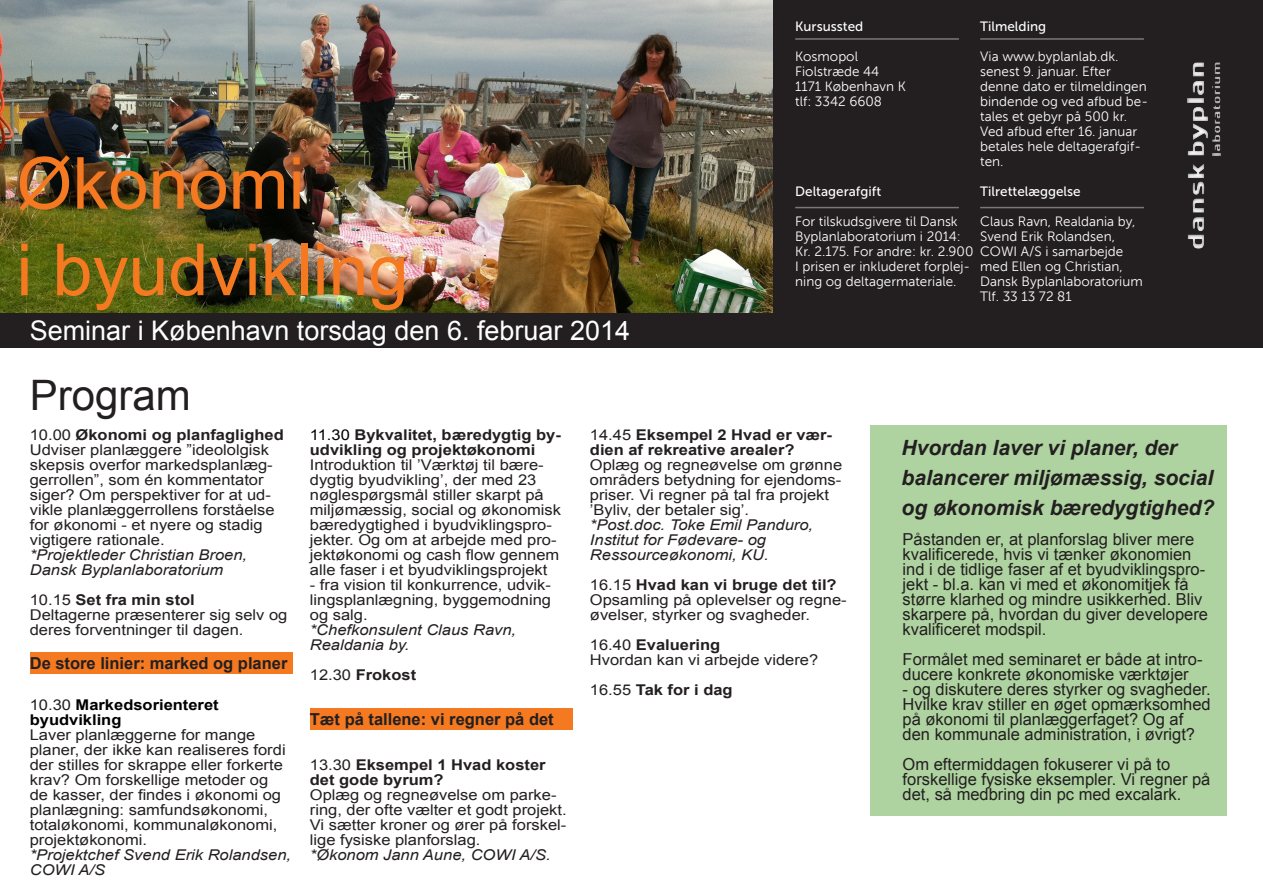
<style>
.page{position:relative;width:1263px;height:893px;background:#fff}
.page>*{position:absolute;margin:0;border:0;box-sizing:border-box;transform-origin:0 0}
.t1{font:72px "Arial";color:#f47921}
.t2{font:42px "Arial";color:#231f20}
.t3{font:27px "Arial";color:#fff}
.t4{font:italic 700 21px/30px "Arial";color:#231f20}
.t5{font:16.5px/15px "Arial";color:#231f20}
.t6{font:700 16.5px "Arial";color:#231f20}
.t7{font:14.85px/15px "Arial";color:#231f20;scale:1.11 1}
.t8{font:700 14.85px/15px "Arial";color:#231f20;scale:1.11 1}
.t9{font:italic 14.85px/15px "Arial";color:#231f20;scale:1.11 1}
.t10{font:700 14.85px "Arial";color:#000;scale:1.11 1}
.t11{font:13.5px/15px "Museo Sans 300";color:#fff}
.t12{font:13.5px "Museo Sans 500";color:#fff}
.s1{font-weight:400}
.s2{font-weight:400;color:#231f20}
.s3{font-weight:400;color:#000}
</style>
<div class="page">
<img style="left:0;top:0;width:774px;height:314px">
<div style="left:310px;top:708px;width:262px;height:21px;background:#f47921"></div>
<div style="left:870px;top:425px;width:356px;height:390px;background:#aed3a0"></div>
<div style="left:30px;top:653px;width:262px;height:21px;background:#f47921"></div>
<div style="left:0;top:314px;width:1263px;height:34px;background:#231f20"></div>
<div style="left:774px;top:0;width:489px;height:324px;background:#231f20"></div>
<div style="left:1184px;top:52px;width:36px;height:198px;background:#231f20;opacity:.75"></div>
<hr style="left:795px;top:38px;width:164px;height:2px;background:#fff">
<hr style="left:980px;top:38px;width:164px;height:2px;background:#fff">
<hr style="left:795px;top:207px;width:164px;height:1px;background:#fff">
<hr style="left:980px;top:207px;width:164px;height:1px;background:#fff">
<p class="t1" style="left:16px;top:136px;width:290px">Økonomi</p>
<p class="t1" style="left:16px;top:223px;width:394px">i byudvikling</p>
<p class="t3" style="left:30px;top:312px;width:602px">Seminar i København torsdag den 6. februar 2014</p>
<p class="t12" style="left:795px;top:19px;width:70px">Kursussted</p>
<p class="t11" style="left:795px;top:49px;width:64px">Kosmopol</p>
<p class="t11" style="left:795px;top:64px;width:86px">Fiolstræde 44</p>
<p class="t11" style="left:795px;top:79px;width:112px">1171 København K</p>
<p class="t11" style="left:795px;top:94px;width:88px">tlf: 3342 6608</p>
<p class="t12" style="left:980px;top:19px;width:67px">Tilmelding</p>
<p class="t11" style="left:980px;top:49px;width:140px">Via www.byplanlab.dk.</p>
<p class="t11" style="left:980px;top:64px;width:169px">senest 9. januar. Efter denne dato er tilmeldingen bindende og ved afbud be&shy;tales et gebyr på 500 kr.</p>
<p class="t11" style="left:980px;top:124px;width:162px">Ved afbud efter 16. januar betales hele deltagerafgif&shy;ten.</p>
<p class="t12" style="left:980px;top:184px;width:102px">Tilrettelæggelse</p>
<p class="t11" style="left:980px;top:214px;width:164px">Claus Ravn, Realdania by,<br>Svend Erik Rolandsen,<br>COWI A/S i samarbejde med Ellen og Christian,<br>Dansk Byplanlaboratorium</p>
<p class="t11" style="left:980px;top:289px;width:93px">Tlf. 33 13 72 81</p>
<p class="t12" style="left:795px;top:184px;width:87px">Deltagerafgift</p>
<p class="t11" style="left:795px;top:214px;width:167px">For tilskudsgivere til Dansk<br>Byplanlaboratorium i 2014:</p>
<p class="t11" style="left:795px;top:244px;width:180px">Kr. 2.175. For andre: kr. 2.900</p>
<p class="t11" style="left:795px;top:259px;width:177px">I prisen er inkluderet forplej&shy;ning og deltagermateriale.</p>
<p class="t2" style="left:30px;top:368px;width:163px">Program</p>
<p class="t8" style="left:30px;top:428px;width:230px"><span class="s1">10.00</span> Økonomi og planfaglighed</p>
<p class="t7" style="left:30px;top:443px;width:222px">Udviser planlæggere ”ideololgisk skepsis overfor markedsplanlæg&shy;gerrollen”, som én kommentator siger? Om perspektiver for at ud&shy;vikle planlæggerrollens forståelse for økonomi - et nyere og stadig vigtigere rationale.</p>
<p class="t9" style="left:30px;top:548px;width:197px">*Projektleder Christian Broen,</p>
<p class="t9" style="left:30px;top:563px;width:176px">Dansk Byplanlaboratorium</p>
<p class="t8" style="left:30px;top:593px;width:150px"><span class="s1">10.15</span> Set fra min stol</p>
<p class="t7" style="left:30px;top:608px;width:234px">Deltagerne præsenterer sig selv og deres forventninger til dagen.</p>
<p class="t6" style="left:30px;top:653px;width:259px">De store linier: marked og planer</p>
<p class="t10" style="left:30px;top:695px;width:172px"><span class="s2">10.30</span> Markedsorienteret</p>
<p class="t10" style="left:30px;top:710px;width:84px">byudvikling</p>
<p class="t7" style="left:30px;top:728px;width:232px">Laver planlæggerne for mange planer, der ikke kan realiseres fordi der stilles for skrappe eller forkerte krav? Om forskellige metoder og de kasser, der findes i økonomi og planlægning: samfundsøkonomi, totaløkonomi, kommunaløkonomi, projektøkonomi.</p>
<p class="t9" style="left:30px;top:848px;width:237px">*Projektchef Svend Erik Rolandsen,<br>COWI A/S</p>
<p class="t8" style="left:310px;top:428px;width:228px"><span class="s3">11.30</span> Bykvalitet, bæredygtig by&shy;udvikling og projektøkonomi</p>
<p class="t7" style="left:310px;top:458px;width:228px">Introduktion til ’Værktøj til bære&shy;dygtig byudvikling’, der med 23 nøglespørgsmål stiller skarpt på miljømæssig, social og økonomisk bæredygtighed i byudviklingspro&shy;jekter. Og om at arbejde med pro&shy;jektøkonomi og cash flow gennem alle faser i et byudviklingsprojekt</p>
<p class="t7" style="left:310px;top:578px;width:219px;text-align:justify">- fra vision til konkurrence, udvik&shy;lingsplanlægning, byggemodning og salg.</p>
<p class="t9" style="left:310px;top:623px;width:187px">*Chefkonsulent Claus Ravn,</p>
<p class="t9" style="left:310px;top:638px;width:91px">Realdania by.</p>
<p class="t8" style="left:310px;top:668px;width:97px"><span class="s1">12.30</span> Frokost</p>
<p class="t6" style="left:310px;top:709px;width:245px">Tæt på tallene: vi regner på det</p>
<p class="t8" style="left:310px;top:758px;width:214px"><span class="s1">13.30</span> Eksempel 1 Hvad koster det gode byrum?</p>
<p class="t7" style="left:310px;top:788px;width:233px">Oplæg og regneøvelse om parke&shy;ring, der ofte vælter et godt projekt.<br>Vi sætter kroner og ører på forskel&shy;lige fysiske planforslag.</p>
<p class="t9" style="left:310px;top:848px;width:218px">*Økonom Jann Aune, COWI A/S.</p>
<p class="t8" style="left:590px;top:428px;width:220px"><span class="s1">14.45</span> Eksempel 2 Hvad er vær&shy;dien af rekreative arealer?</p>
<p class="t7" style="left:590px;top:458px;width:229px">Oplæg og regneøvelse om grønne områders betydning for ejendoms&shy;priser. Vi regner på tal fra projekt ’Byliv, der betaler sig’.</p>
<p class="t9" style="left:590px;top:518px;width:203px">*Post.doc. Toke Emil Panduro,</p>
<p class="t9" style="left:590px;top:533px;width:160px">Institut for Fødevare- og</p>
<p class="t9" style="left:590px;top:548px;width:163px">Ressourceøkonomi, KU.</p>
<p class="t8" style="left:590px;top:578px;width:224px"><span class="s1">16.15</span> Hvad kan vi bruge det til?</p>
<p class="t7" style="left:590px;top:593px;width:233px">Opsamling på oplevelser og regne&shy;øvelser, styrker og svagheder.</p>
<p class="t8" style="left:590px;top:638px;width:119px"><span class="s1">16.40</span> Evaluering</p>
<p class="t7" style="left:590px;top:653px;width:207px">Hvordan kan vi arbejde videre?</p>
<p class="t8" style="left:590px;top:683px;width:130px"><span class="s1">16.55</span> Tak for i dag</p>
<p class="t4" style="left:901px;top:434px;width:314px">Hvordan laver vi planer, der balancerer miljømæssig, social og økonomisk bæredygtighed?</p>
<p class="t5" style="left:902px;top:532px;width:307px">Påstanden er, at planforslag bliver mere kvalificerede, hvis vi tænker økonomien ind i de tidlige faser af et byudviklingspro&shy;jekt - bl.a. kan vi med et økonomitjek få større klarhed og mindre usikkerhed. Bliv skarpere på, hvordan du giver developere kvalificeret modspil.</p>
<p class="t5" style="left:902px;top:652px;width:301px">Formålet med seminaret er både at intro&shy;ducere konkrete økonomiske værktøjer</p>
<p class="t5" style="left:902px;top:682px;width:310px">- og diskutere deres styrker og svagheder.<br>Hvilke krav stiller en øget opmærksomhed på økonomi til planlæggerfaget? Og af den kommunale administration, i øvrigt?</p>
<p class="t5" style="left:902px;top:757px;width:309px">Om eftermiddagen fokuserer vi på to forskellige fysiske eksempler. Vi regner på det, så medbring din pc med excalark.</p>
</div>
